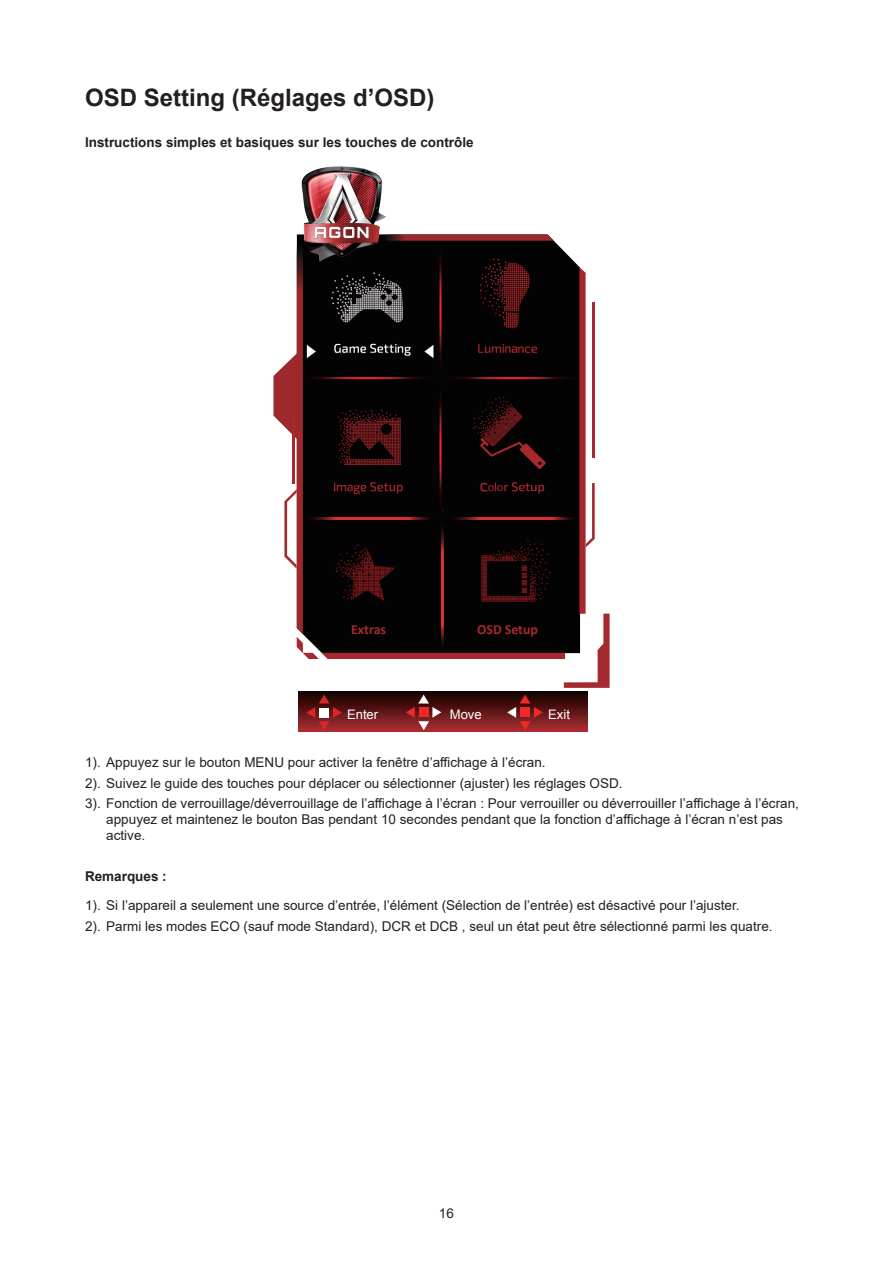
<style>
.page{position:relative;width:893px;height:1263px;background:#fff}
.page>*{position:absolute;margin:0;border:0;box-sizing:border-box;transform-origin:0 0}
.t1{font:700 24px "Arial";color:#231f20}
.t2{font:700 13.8px "Calibri";color:#a6292e}
.t3{font:700 13.65px "Calibri";color:#a6292e}
.t4{font:13.5px/20.4px "Arial";color:#231f20}
.t5{font:700 13.5px "Arial";color:#231f20}
.t6{font:13.05px "Arial";color:#fff}
</style>
<div class="page">
<svg style="left:273px;top:234px;width:337px;height:454px"></svg>
<hr style="left:592px;top:302px;width:3px;height:155px;background:#a5292e">
<div style="left:298px;top:691px;width:290px;height:40px;background:linear-gradient(to bottom,#0d0100,#a62b2f)"></div>
<hr style="left:447px;top:378px;width:132px;height:1px;background:#030303">
<svg style="left:304px;top:517px;width:132px;height:2px"></svg>
<svg style="left:447px;top:517px;width:132px;height:2px"></svg>
<svg style="left:441px;top:508px;width:2px;height:9px"></svg>
<svg style="left:441px;top:520px;width:2px;height:132px"></svg>
<svg style="left:306px;top:695px;width:36px;height:35px"></svg>
<div style="left:319px;top:708px;width:10px;height:9px;background:#fff"></div>
<svg style="left:406px;top:695px;width:35px;height:35px"></svg>
<div style="left:419px;top:708px;width:9px;height:9px;background:#ee2928"></div>
<svg style="left:507px;top:695px;width:36px;height:35px"></svg>
<div style="left:521px;top:708px;width:9px;height:9px;background:#ee2928"></div>
<img style="left:292px;top:166px;width:98px;height:96px">
<img style="left:304px;top:243px;width:274px;height:265px">
<img style="left:327px;top:541px;width:74px;height:65px">
<img style="left:476px;top:536px;width:79px;height:72px">
<h1 class="t1" style="left:85px;top:80px;width:351px">OSD Setting (Réglages d’OSD)</h1>
<p class="t5" style="left:85px;top:132px;width:390px">Instructions simples et basiques sur les touches de contrôle</p>
<p class="t3" style="left:358px;top:614px;width:35px">Audio</p>
<p class="t3" style="left:492px;top:614px;width:46px">Light FX</p>
<p class="t2" style="left:351px;top:621px;width:36px">Extras</p>
<p class="t2" style="left:477px;top:621px;width:62px">OSD Setup</p>
<p class="t6" style="left:347px;top:706px;width:33px">Enter</p>
<p class="t6" style="left:450px;top:706px;width:33px">Move</p>
<p class="t6" style="left:548px;top:706px;width:23px">Exit</p>
<p class="t4" style="left:85px;top:752px;width:715px">1). Appuyez sur le bouton MENU pour activer la fenêtre d’affichage à l’écran.<br>2). Suivez le guide des touches pour déplacer ou sélectionner (ajuster) les réglages OSD.<br>3). Fonction de verrouillage/déverrouillage de l’affichage à l’écran : Pour verrouiller ou déverrouiller l’affichage à l’écran,</p>
<p class="t4" style="left:106px;top:811px;width:678px;line-height:16.2px">appuyez et maintenez le bouton Bas pendant 10 secondes pendant que la fonction d’affichage à l’écran n’est pas active.</p>
<p class="t5" style="left:85px;top:867px;width:83px">Remarques :</p>
<p class="t4" style="left:85px;top:895px;width:689px">1). Si l’appareil a seulement une source d’entrée, l’élément (Sélection de l’entrée) est désactivé pour l’ajuster.<br>2). Parmi les modes ECO (sauf mode Standard), DCR et DCB , seul un état peut être sélectionné parmi les quatre.</p>
<p class="t4" style="left:439px;top:1203px;width:17px">16</p>
</div>
